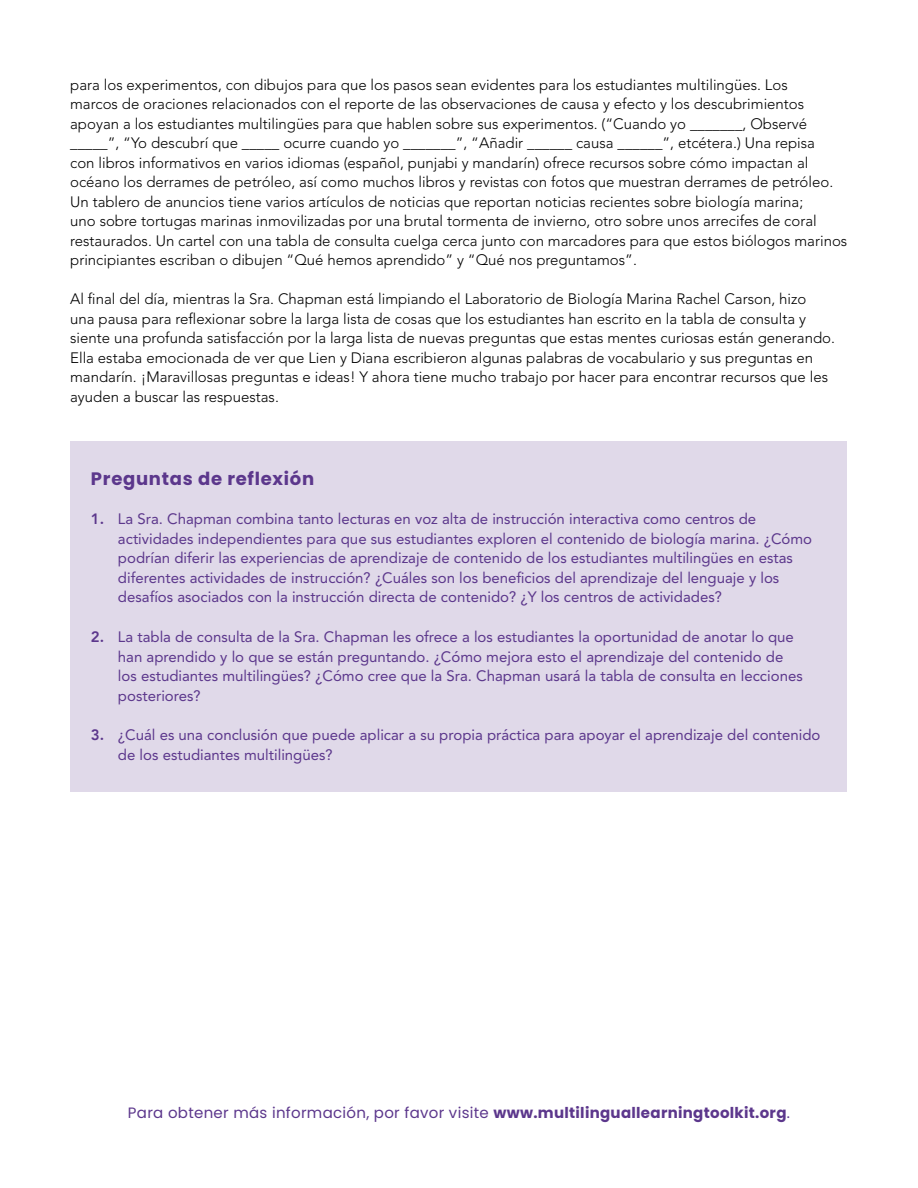
<style>
.page{position:relative;width:918px;height:1188px;background:#fff}
.page>*{position:absolute;margin:0;border:0;box-sizing:border-box;transform-origin:0 0}
.blue_subhead{font:700 18px "Poppins";letter-spacing:.04em;color:#5c378c}
.t1{font:300 15px/19.5px "Avenir LT Std";color:#000}
.t2{font:15px/19.5px "Avenir LT Std";color:#5c378c}
.t3{font:15px "Poppins";letter-spacing:.02em;color:#5c378c}
.s1{font-family:"Avenir";font-weight:800}
.s2{font-weight:700}
</style>
<div class="page">
<div style="left:71px;top:441px;width:776px;height:351px;background:#e0d9e9"></div>
<p class="t1" style="left:70px;top:75px;width:779px">para los experimentos, con dibujos para que los pasos sean evidentes para los estudiantes multilingües. Los<br>marcos de oraciones relacionados con el reporte de las observaciones de causa y efecto y los descubrimientos apoyan a los estudiantes multilingües para que hablen sobre sus experimentos. (“Cuando yo _______, Observé _____”, “Yo descubrí que _____ ocurre cuando yo _______”, “Añadir ______ causa ______”, etcétera.) Una repisa<br>con libros informativos en varios idiomas (español, punjabi y mandarín) ofrece recursos sobre cómo impactan al océano los derrames de petróleo, así como muchos libros y revistas con fotos que muestran derrames de petróleo.<br>Un tablero de anuncios tiene varios artículos de noticias que reportan noticias recientes sobre biología marina;<br>uno sobre tortugas marinas inmovilizadas por una brutal tormenta de invierno, otro sobre unos arrecifes de coral restaurados. Un cartel con una tabla de consulta cuelga cerca junto con marcadores para que estos biólogos marinos principiantes escriban o dibujen “Qué hemos aprendido” y “Qué nos preguntamos”.</p>
<p class="t1" style="left:70px;top:289px;width:766px">Al final del día, mientras la Sra. Chapman está limpiando el Laboratorio de Biología Marina Rachel Carson, hizo<br>una pausa para reflexionar sobre la larga lista de cosas que los estudiantes han escrito en la tabla de consulta y siente una profunda satisfacción por la larga lista de nuevas preguntas que estas mentes curiosas están generando.<br>Ella estaba emocionada de ver que Lien y Diana escribieron algunas palabras de vocabulario y sus preguntas en mandarín. ¡Maravillosas preguntas e ideas! Y ahora tiene mucho trabajo por hacer para encontrar recursos que les ayuden a buscar las respuestas.</p>
<p class="blue_subhead" style="left:91px;top:468px;width:225px">Preguntas de reflexión</p>
<p class="t2" style="left:118px;top:510px;width:696px;text-indent:-27px"><span class="s1">1.</span> La Sra. Chapman combina tanto lecturas en voz alta de instrucción interactiva como centros de actividades independientes para que sus estudiantes exploren el contenido de biología marina. ¿Cómo podrían diferir las experiencias de aprendizaje de contenido de los estudiantes multilingües en estas diferentes actividades de instrucción? ¿Cuáles son los beneficios del aprendizaje del lenguaje y los desafíos asociados con la instrucción directa de contenido? ¿Y los centros de actividades?</p>
<p class="t2" style="left:118px;top:627px;width:686px;text-indent:-27px"><span class="s1">2.</span> La tabla de consulta de la Sra. Chapman les ofrece a los estudiantes la oportunidad de anotar lo que han aprendido y lo que se están preguntando. ¿Cómo mejora esto el aprendizaje del contenido de los estudiantes multilingües? ¿Cómo cree que la Sra. Chapman usará la tabla de consulta en lecciones posteriores?</p>
<p class="t2" style="left:118px;top:726px;width:704px;text-indent:-27px"><span class="s1">3.</span> ¿Cuál es una conclusión que puede aplicar a su propia práctica para apoyar el aprendizaje del contenido de los estudiantes multilingües?</p>
<p class="t3" style="left:128px;top:1104px;width:664px">Para obtener más información, por favor visite <span class="s2">www.multilinguallearningtoolkit.org</span>.</p>
</div>
